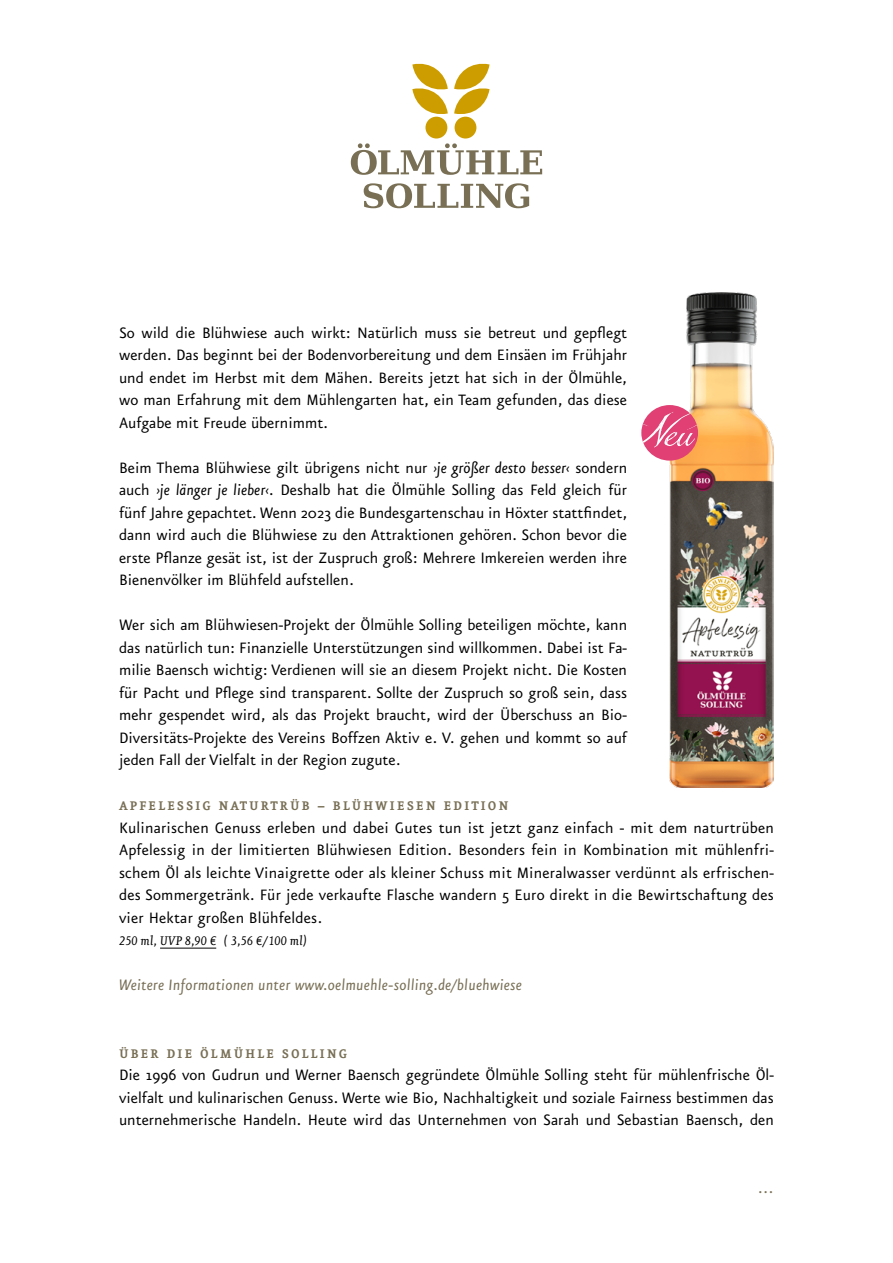
<style>
.page{position:relative;width:893px;height:1263px;background:#fff}
.page>*{position:absolute;margin:0;border:0;box-sizing:border-box;transform-origin:0 0}
.t1{font:18px/22.5px "Eureka Sans OT";color:#000;text-align:justify}
.t2{font:italic 18px "Eureka Sans OT";letter-spacing:.01em;color:#786f55}
.t3{font:18px "Eureka Sans OT";color:#786f55}
.t4{font:700 15px "Eureka";letter-spacing:.12em;color:#786f55}
.t5{font:italic 15px "Eureka";color:#000}
.s1{font-style:italic}
</style>
<div class="page">
<svg style="left:351px;top:143px;width:191px;height:32px"></svg>
<svg style="left:364px;top:183px;width:165px;height:25px"></svg>
<div style="left:455px;top:117px;width:21px;height:22px;background:#cd9d00;border-radius:50%"></div>
<div style="left:425px;top:117px;width:22px;height:22px;background:#cd9d00;border-radius:50%"></div>
<svg style="left:454px;top:64px;width:36px;height:53px"></svg>
<svg style="left:412px;top:64px;width:36px;height:53px"></svg>
<hr style="left:160px;top:948px;width:56px;height:1px;background:#000">
<img style="left:670px;top:293px;width:104px;height:495px">
<div style="left:641px;top:405px;width:57px;height:56px;background:#e04074;border-radius:50%"></div>
<svg style="left:641px;top:411px;width:57px;height:36px"></svg>
<p class="t1" style="left:119px;top:321px;width:510px">So wild die Blühwiese auch wirkt: Natürlich muss sie betreut und gepflegt werden. Das beginnt bei der Bodenvorbereitung und dem Einsäen im Frühjahr und endet im Herbst mit dem Mähen. Bereits jetzt hat sich in der Ölmühle, wo man Erfahrung mit dem Mühlengarten hat, ein Team gefunden, das diese Aufgabe mit Freude übernimmt.</p>
<p class="t1" style="left:119px;top:456px;width:510px">Beim Thema Blühwiese gilt übrigens nicht nur <span class="s1">›je größer desto besser‹</span> sondern auch <span class="s1">›je länger je lieber‹</span>. Deshalb hat die Ölmühle Solling das Feld gleich für fünf Jahre gepachtet. Wenn 2023 die Bundesgartenschau in Höxter stattfindet, dann wird auch die Blühwiese zu den Attraktionen gehören. Schon bevor die erste Pflanze gesät ist, ist der Zuspruch groß: Mehrere Imkereien werden ihre Bienenvölker im Blühfeld aufstellen.</p>
<p class="t1" style="left:119px;top:614px;width:510px">Wer sich am Blühwiesen-Projekt der Ölmühle Solling beteiligen möchte, kann das natürlich tun: Finanzielle Unterstützungen sind willkommen. Dabei ist Fa&shy;milie Baensch wichtig: Verdienen will sie an diesem Projekt nicht. Die Kosten für Pacht und Pflege sind transparent. Sollte der Zuspruch so groß sein, dass mehr gespendet wird, als das Projekt braucht, wird der Überschuss an Bio-Diversitäts-Projekte des Vereins Boffzen Aktiv e. V. gehen und kommt so auf jeden Fall der Vielfalt in der Region zugute.</p>
<p class="t4" style="left:119px;top:799px;width:391px">APFELESSIG NATURTRÜB – BLÜHWIESEN EDITION</p>
<p class="t1" style="left:119px;top:816px;width:656px">Kulinarischen Genuss erleben und dabei Gutes tun ist jetzt ganz einfach - mit dem naturtrüben Apfelessig in der limitierten Blühwiesen Edition. Besonders fein in Kombination mit mühlenfri&shy;schem Öl als leichte Vinaigrette oder als kleiner Schuss mit Mineralwasser verdünnt als erfrischen&shy;des Sommergetränk. Für jede verkaufte Flasche wandern 5 Euro direkt in die Bewirtschaftung des vier Hektar großen Blühfeldes.</p>
<p class="t5" style="left:119px;top:934px;width:190px">250 ml, UVP 8,90 € ( 3,56 €/100 ml)</p>
<p class="t2" style="left:119px;top:976px;width:404px">Weitere Informationen unter www.oelmuehle-solling.de/bluehwiese</p>
<p class="t4" style="left:119px;top:1046px;width:230px">ÜBER DIE ÖLMÜHLE SOLLING</p>
<p class="t1" style="left:119px;top:1064px;width:656px">Die 1996 von Gudrun und Werner Baensch gegründete Ölmühle Solling steht für mühlenfrische Öl&shy;vielfalt und kulinarischen Genuss. Werte wie Bio, Nachhaltigkeit und soziale Fairness bestimmen das unternehmerische Handeln. Heute wird das Unternehmen von Sarah und Sebastian Baensch, den</p>
<p class="t3" style="left:757px;top:1178px;width:18px">…</p>
</div>
